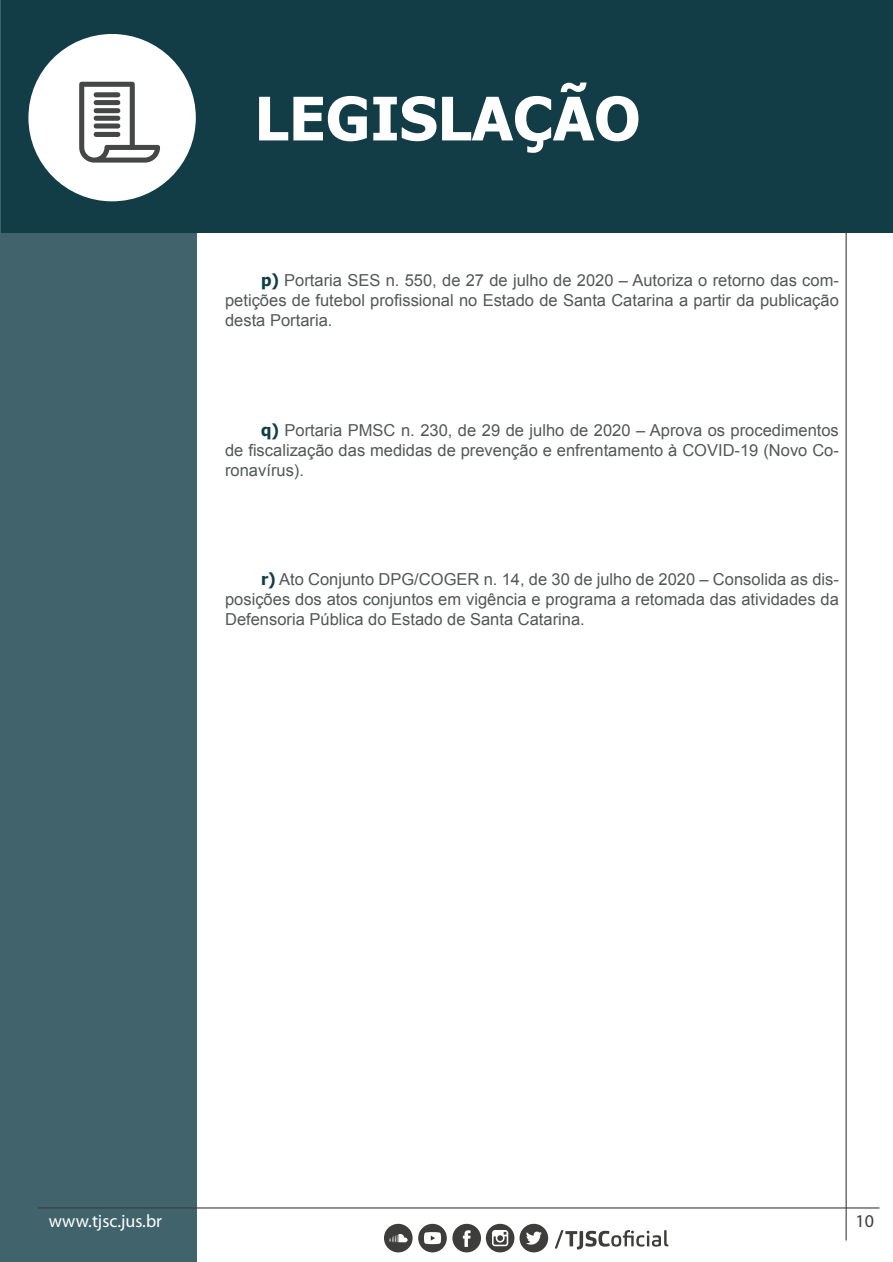
<style>
.page{position:relative;width:893px;height:1262px;background:#fff}
.page>*{position:absolute;margin:0;border:0;box-sizing:border-box;transform-origin:0 0}
.t1{font:700 60px "Tahoma";color:#fff}
.t2{font:18px "Myriad Pro";color:#fff}
.t3{font:18px "Myriad Pro";color:#3d3d3b}
.t4{font:16.5px/19.8px "Arial";color:#545757;text-align:justify}
.s1{font-family:"Tahoma";font-weight:700;color:#123d47}
</style>
<div class="page">
<svg style="left:555px;top:1230px;width:113px;height:19px"></svg>
<svg style="left:418px;top:1223px;width:130px;height:29px"></svg>
<svg style="left:384px;top:1223px;width:28px;height:29px"></svg>
<div style="left:0;top:0;width:196px;height:1262px;background:#41636b"></div>
<hr style="left:38px;top:1207px;width:841px;height:1px;background:#3d3d3b">
<hr style="left:845px;top:54px;width:1px;height:1186px;background:#3d3d3b">
<div style="left:2px;top:0;width:890px;height:232px;background:#123d47"></div>
<div style="left:28px;top:34px;width:168px;height:167px;background:#fff;border-radius:50%"></div>
<svg style="left:79px;top:82px;width:81px;height:81px"></svg>
<div style="left:94px;top:92px;width:26px;height:5px;background:#454747;border-radius:3px"></div>
<div style="left:94px;top:100px;width:26px;height:5px;background:#454747;border-radius:3px"></div>
<div style="left:94px;top:108px;width:26px;height:5px;background:#454747;border-radius:3px"></div>
<div style="left:94px;top:116px;width:26px;height:5px;background:#454747;border-radius:3px"></div>
<div style="left:94px;top:123px;width:26px;height:5px;background:#454747;border-radius:3px"></div>
<div style="left:94px;top:132px;width:26px;height:5px;background:#454747;border-radius:3px"></div>
<h1 class="t1" style="left:254px;top:76px;width:387px">LEGISLAÇÃO</h1>
<p class="t4" style="left:225px;top:271px;width:615px;text-indent:36px"><span class="s1">p)</span> Portaria SES n. 550, de 27 de julho de 2020 – Autoriza o retorno das com&shy;petições de futebol profissional no Estado de Santa Catarina a partir da publicação desta Portaria.</p>
<p class="t4" style="left:225px;top:420px;width:615px;text-indent:36px"><span class="s1">q)</span> Portaria PMSC n. 230, de 29 de julho de 2020 – Aprova os procedimentos de fiscalização das medidas de prevenção e enfrentamento à COVID-19 (Novo Co&shy;ronavírus).</p>
<p class="t4" style="left:225px;top:570px;width:615px;text-indent:36px"><span class="s1">r)</span> Ato Conjunto DPG/COGER n. 14, de 30 de julho de 2020 – Consolida as dis&shy;posições dos atos conjuntos em vigência e programa a retomada das atividades da Defensoria Pública do Estado de Santa Catarina.</p>
<p class="t2" style="left:37px;top:1210px;width:126px">wwww.tjsc.jus.br</p>
<p class="t2" style="left:51px;top:1212px;width:101px">ww.tjsc.jus.br</p>
<p class="t3" style="left:855px;top:1210px;width:20px">10</p>
</div>
